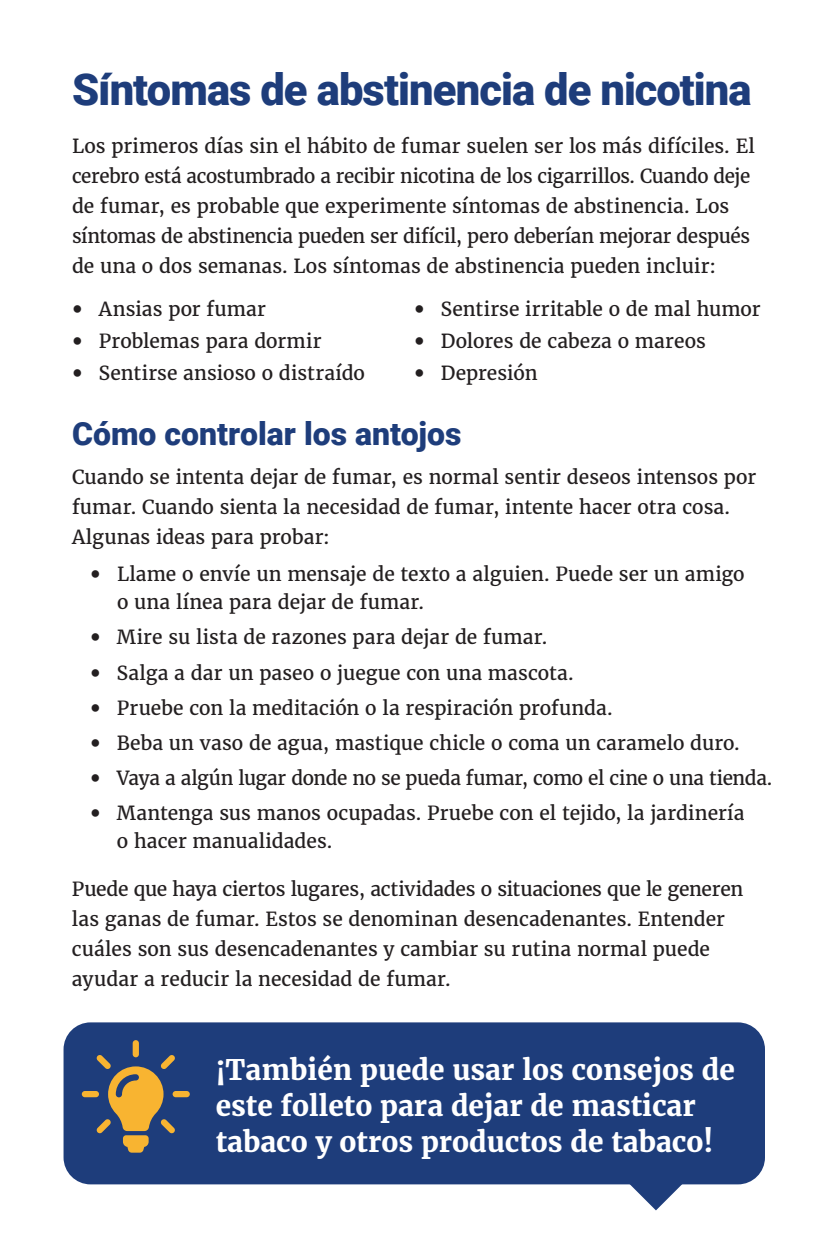
<style>
.page{position:relative;width:828px;height:1260px;background:#fff}
.page>*{position:absolute;margin:0;border:0;box-sizing:border-box;transform-origin:0 0}
.Heading_1{font:900 44px "Roboto";letter-spacing:-.025em;color:#1e3d7b}
.Heading_2{font:900 32px "Roboto";color:#1e3d7b}
.t1{font:700 28px/36px "Merriweather";color:#fff}
.Body_Text{font:19.2px/30px "Merriweather";color:#231f20}
.Body_Text-2{font:19.2px "Merriweather";letter-spacing:-.02em;color:#231f20}
</style>
<div class="page">
<svg style="left:609px;top:1184px;width:94px;height:26px"></svg>
<div style="left:64px;top:1022px;width:701px;height:162px;background:#1e3d7b;border-radius:27px"></div>
<svg style="left:82px;top:1040px;width:108px;height:113px"></svg>
<p class="Heading_1" style="left:72px;top:59px;width:681px">Síntomas de abstinencia de nicotina</p>
<p class="Body_Text" style="left:72px;top:131px;width:684px">Los primeros días sin el hábito de fumar suelen ser los más difíciles. El cerebro está acostumbrado a recibir nicotina de los cigarrillos. Cuando deje de fumar, es probable que experimente síntomas de abstinencia. Los síntomas de abstinencia pueden ser difícil, pero deberían mejorar después de una o dos semanas. Los síntomas de abstinencia pueden incluir:</p>
<p class="Body_Text" style="left:99px;top:294px;width:169px">Ansias por fumar</p>
<p class="Body_Text" style="left:99px;top:326px;width:224px">Problemas para dormir</p>
<p class="Body_Text" style="left:99px;top:358px;width:268px">Sentirse ansioso o distraído</p>
<p class="Body_Text" style="left:441px;top:293px;width:321px;line-height:32px">Sentirse irritable o de mal humor<br>Dolores de cabeza o mareos<br>Depresión</p>
<p class="Heading_2" style="left:72px;top:411px;width:391px">Cómo controlar los antojos</p>
<p class="Body_Text" style="left:72px;top:462px;width:686px">Cuando se intenta dejar de fumar, es normal sentir deseos intensos por fumar. Cuando sienta la necesidad de fumar, intente hacer otra cosa.<br>Algunas ideas para probar:</p>
<p class="Body_Text" style="left:117px;top:560px;width:629px;line-height:28px">Llame o envíe un mensaje de texto a alguien. Puede ser un amigo o una línea para dejar de fumar.</p>
<p class="Body_Text" style="left:117px;top:622px;width:432px">Mire su lista de razones para dejar de fumar.</p>
<p class="Body_Text" style="left:117px;top:657px;width:458px">Salga a dar un paseo o juegue con una mascota.</p>
<p class="Body_Text" style="left:117px;top:693px;width:497px">Pruebe con la meditación o la respiración profunda.</p>
<p class="Body_Text" style="left:117px;top:728px;width:624px">Beba un vaso de agua, mastique chicle o coma un caramelo duro.</p>
<p class="Body_Text-2" style="left:117px;top:765px;width:657px">Vaya a algún lugar donde no se pueda fumar, como el cine o una tienda.</p>
<p class="Body_Text" style="left:117px;top:799px;width:629px;line-height:28px">Mantenga sus manos ocupadas. Pruebe con el tejido, la jardinería o hacer manualidades.</p>
<p class="Body_Text" style="left:72px;top:874px;width:673px">Puede que haya ciertos lugares, actividades o situaciones que le generen las ganas de fumar. Estos se denominan desencadenantes. Entender cuáles son sus desencadenantes y cambiar su rutina normal puede ayudar a reducir la necesidad de fumar.</p>
<p class="t1" style="left:216px;top:1052px;width:521px">¡También puede usar los consejos de este folleto para dejar de masticar tabaco y otros productos de tabaco!</p>
</div>
